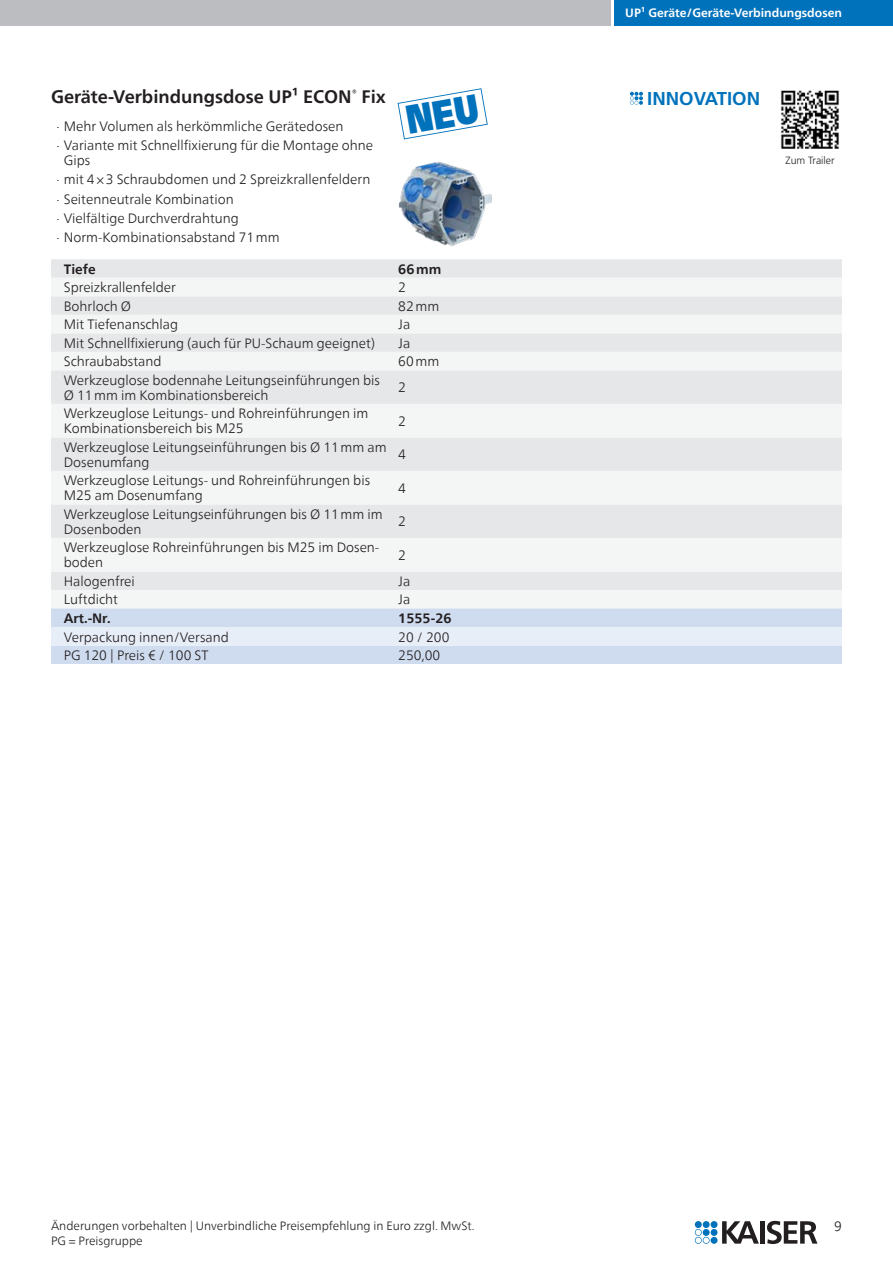
<style>
.page{position:relative;width:893px;height:1263px;background:#fff}
.page>*{position:absolute;margin:0;border:0;box-sizing:border-box;transform-origin:0 0}
.t1{font:700 18.6px "Frutiger LT Std";color:#0072bc}
.kaiser-eik-product-head{font:700 18px "Neue Frutiger World";color:#231f20}
.kaiser-eik-product-tabletext{font:300 13.5px/15px "Neue Frutiger World";color:#231f20}
.kaiser-eik-product-tabletext-bold{font:700 13.5px "Neue Frutiger World";color:#231f20}
.kaiser_pagina{font:300 13.5px "Neue Frutiger World";color:#231f20}
.kaiser-eik-footer{font:300 12px "Neue Frutiger World";color:#231f20}
.kaiser-eik-chapter-1{font:700 12px "Neue Frutiger World";color:#fff}
.kaiser_tabellentext_std{font:300 10.5px "Frutiger LT Std";color:#231f20}
</style>
<div class="page">
<div style="left:51px;top:259px;width:791px;height:19px;background:#e6e7e9"></div>
<svg style="left:51px;top:278px;width:791px;height:330px;fill:#f4f5f5"></svg>
<svg style="left:51px;top:608px;width:791px;height:56px;background:#d7e2f2"></svg>
<img style="left:398px;top:161px;width:94px;height:85px">
<svg style="left:630px;top:92px;width:13px;height:13px"></svg>
<div style="left:614px;top:0;width:279px;height:26px;background:#0072bc"></div>
<div style="left:0;top:0;width:610px;height:26px;background:#bcbdc0"></div>
<div style="left:711px;top:1229px;width:6px;height:7px;background:#0072bc;border-radius:50%"></div>
<div style="left:703px;top:1221px;width:7px;height:7px;background:#0072bc;border-radius:50%"></div>
<div style="left:711px;top:1221px;width:6px;height:7px;background:#0072bc;border-radius:50%"></div>
<div style="left:695px;top:1221px;width:7px;height:7px;background:#0072bc;border-radius:50%"></div>
<div style="left:711px;top:1237px;width:6px;height:7px;background:#0072bc;border-radius:50%"></div>
<svg style="left:695px;top:1229px;width:15px;height:15px"></svg>
<svg style="left:722px;top:1221px;width:37px;height:22px"></svg>
<div style="left:760px;top:1221px;width:5px;height:22px;background:#231f20"></div>
<svg style="left:767px;top:1221px;width:50px;height:23px"></svg>
<img style="left:781px;top:90px;width:58px;height:59px">
<svg style="left:398px;top:88px;width:90px;height:51px"></svg>
<p class="kaiser-eik-product-head" style="left:51px;top:81px;width:336px">Geräte-Verbindungsdose UP¹ ECON<sup>®</sup> Fix</p>
<p class="kaiser-eik-product-tabletext" style="left:56px;top:119px;width:289px">· Mehr Volumen als herkömmliche Gerätedosen</p>
<p class="kaiser-eik-product-tabletext" style="left:64px;top:138px;width:311px;text-indent:-7px">· Variante mit Schnellfixierung für die Montage ohne<br>Gips</p>
<p class="kaiser-eik-product-tabletext" style="left:56px;top:172px;width:315px">· mit 4×3 Schraubdomen und 2 Spreizkrallenfeldern</p>
<p class="kaiser-eik-product-tabletext" style="left:56px;top:192px;width:179px">· Seitenneutrale Kombination</p>
<p class="kaiser-eik-product-tabletext" style="left:56px;top:211px;width:184px">· Vielfältige Durchverdrahtung</p>
<p class="kaiser-eik-product-tabletext" style="left:56px;top:230px;width:225px">· Norm-Kombinationsabstand 71mm</p>
<p class="kaiser-eik-product-tabletext-bold" style="left:64px;top:257px;width:33px">Tiefe</p>
<p class="kaiser-eik-product-tabletext-bold" style="left:398px;top:257px;width:45px">66mm</p>
<p class="kaiser-eik-product-tabletext" style="left:64px;top:280px;width:114px">Spreizkrallenfelder</p>
<p class="kaiser-eik-product-tabletext" style="left:398px;top:280px;width:9px">2</p>
<p class="kaiser-eik-product-tabletext" style="left:64px;top:299px;width:69px">Bohrloch Ø</p>
<p class="kaiser-eik-product-tabletext" style="left:398px;top:299px;width:42px">82mm</p>
<p class="kaiser-eik-product-tabletext" style="left:64px;top:317px;width:116px">Mit Tiefenanschlag</p>
<p class="kaiser-eik-product-tabletext" style="left:398px;top:317px;width:13px">Ja</p>
<p class="kaiser-eik-product-tabletext" style="left:64px;top:336px;width:313px">Mit Schnellfixierung (auch für PU-Schaum geeignet)</p>
<p class="kaiser-eik-product-tabletext" style="left:398px;top:336px;width:13px">Ja</p>
<p class="kaiser-eik-product-tabletext" style="left:64px;top:354px;width:99px">Schraubabstand</p>
<p class="kaiser-eik-product-tabletext" style="left:398px;top:354px;width:42px">60mm</p>
<p class="kaiser-eik-product-tabletext" style="left:64px;top:373px;width:318px">Werkzeuglose bodennahe Leitungseinführungen bis<br>Ø 11mm im Kombinationsbereich</p>
<p class="kaiser-eik-product-tabletext" style="left:398px;top:380px;width:9px">2</p>
<p class="kaiser-eik-product-tabletext" style="left:64px;top:406px;width:306px">Werkzeuglose Leitungs- und Rohreinführungen im<br>Kombinationsbereich bis M25</p>
<p class="kaiser-eik-product-tabletext" style="left:398px;top:414px;width:9px">2</p>
<p class="kaiser-eik-product-tabletext" style="left:64px;top:440px;width:324px">Werkzeuglose Leitungseinführungen bis Ø 11mm am<br>Dosenumfang</p>
<p class="kaiser-eik-product-tabletext" style="left:398px;top:447px;width:9px">4</p>
<p class="kaiser-eik-product-tabletext" style="left:64px;top:473px;width:308px">Werkzeuglose Leitungs- und Rohreinführungen bis<br>M25 am Dosenumfang</p>
<p class="kaiser-eik-product-tabletext" style="left:398px;top:481px;width:9px">4</p>
<p class="kaiser-eik-product-tabletext" style="left:64px;top:507px;width:320px">Werkzeuglose Leitungseinführungen bis Ø 11mm im<br>Dosenboden</p>
<p class="kaiser-eik-product-tabletext" style="left:398px;top:514px;width:9px">2</p>
<p class="kaiser-eik-product-tabletext" style="left:64px;top:540px;width:317px">Werkzeuglose Rohreinführungen bis M25 im Dosen&shy;boden</p>
<p class="kaiser-eik-product-tabletext" style="left:398px;top:548px;width:9px">2</p>
<p class="kaiser-eik-product-tabletext" style="left:64px;top:574px;width:73px">Halogenfrei</p>
<p class="kaiser-eik-product-tabletext" style="left:398px;top:574px;width:13px">Ja</p>
<p class="kaiser-eik-product-tabletext" style="left:64px;top:592px;width:56px">Luftdicht</p>
<p class="kaiser-eik-product-tabletext" style="left:398px;top:592px;width:13px">Ja</p>
<p class="kaiser-eik-product-tabletext-bold" style="left:64px;top:606px;width:48px">Art.-Nr.</p>
<p class="kaiser-eik-product-tabletext-bold" style="left:398px;top:606px;width:55px">1555-26</p>
<p class="kaiser-eik-product-tabletext" style="left:64px;top:629px;width:166px">Verpackung innen/Versand</p>
<p class="kaiser-eik-product-tabletext" style="left:398px;top:629px;width:53px">20 / 200</p>
<p class="kaiser-eik-product-tabletext" style="left:64px;top:648px;width:146px">PG 120 | Preis € / 100 ST</p>
<p class="kaiser-eik-product-tabletext" style="left:398px;top:648px;width:43px">250,00</p>
<p class="kaiser-eik-chapter-1" style="left:625px;top:2px;width:218px">UP¹ Geräte/Geräte-Verbindungsdosen</p>
<p class="t1" style="left:647px;top:87px;width:114px">INNOVATION</p>
<p class="kaiser_tabellentext_std" style="left:785px;top:155px;width:51px">Zum Trailer</p>
<p class="kaiser-eik-footer" style="left:51px;top:1216px;width:425px">Änderungen vorbehalten | Unverbindliche Preisempfehlung in Euro zzgl. MwSt.</p>
<p class="kaiser-eik-footer" style="left:51px;top:1231px;width:93px">PG = Preisgruppe</p>
<p class="kaiser_pagina" style="left:834px;top:1215px;width:9px">9</p>
</div>
